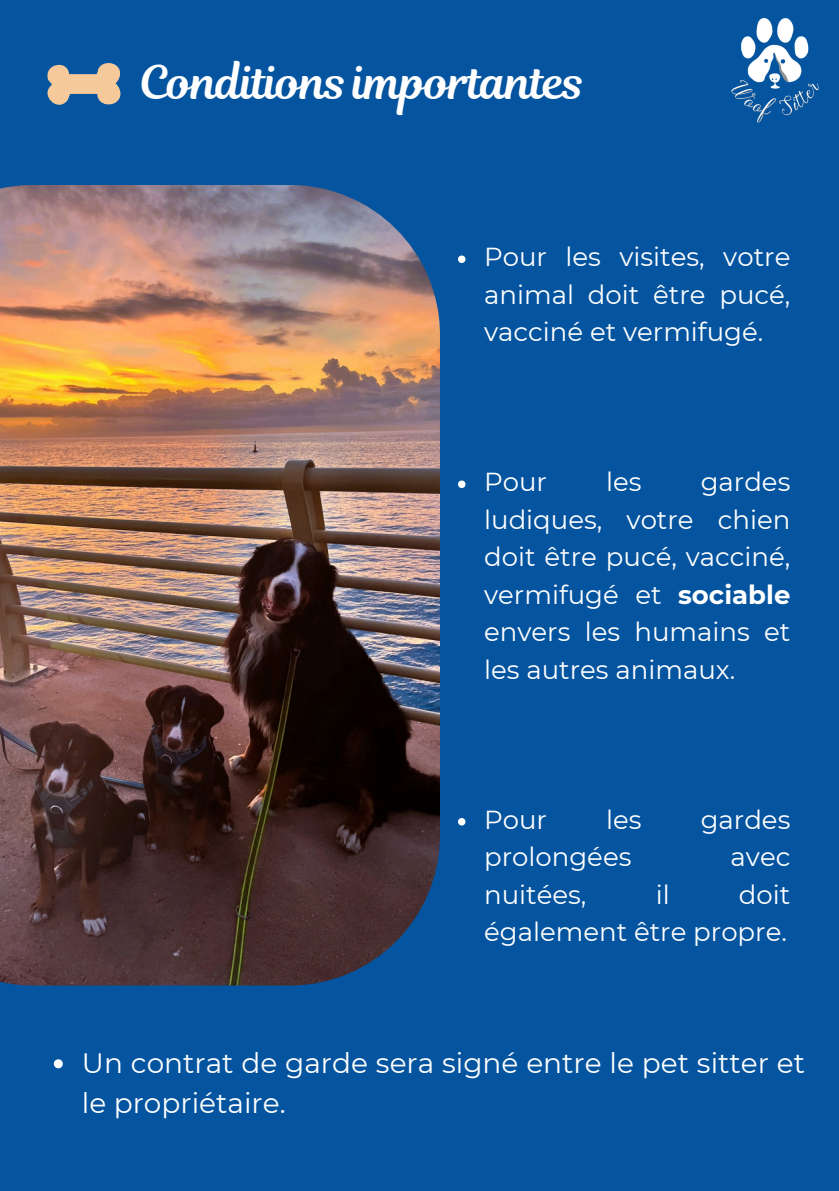
<style>
.page{position:relative;width:839px;height:1191px;background:#fff}
.page>*{position:absolute;margin:0;border:0;box-sizing:border-box;transform-origin:0 0}
.t1{font:46px "RTL Romman Regular";letter-spacing:-.02em;color:#fff}
.t2{font:28px/40.4px "Montserrat";color:#fff}
.t3{font:26px/37.6px "Montserrat";color:#fff;text-align:justify}
.s1{font-weight:700}
</style>
<div class="page">
<div style="left:0;top:0;width:838px;height:1191px;background:#0554a0"></div>
<svg style="left:47px;top:63px;width:74px;height:42px"></svg>
<img style="left:0;top:185px;width:439px;height:801px">
<svg style="left:458px;top:256px;width:7px;height:7px"></svg>
<svg style="left:458px;top:481px;width:7px;height:7px"></svg>
<svg style="left:458px;top:818px;width:7px;height:8px"></svg>
<img style="left:731px;top:18px;width:88px;height:105px">
<svg style="left:54px;top:1059px;width:9px;height:9px"></svg>
<p class="t1" style="left:139px;top:50px;width:447px">Conditions importantes</p>
<p class="t3" style="left:484px;top:238px;width:308px">Pour les visites, votre animal doit être pucé, vacciné et vermifugé.</p>
<p class="t3" style="left:484px;top:463px;width:308px;text-indent:216px">gardes ludiques, votre chien doit être pucé, vacciné, vermifugé et <span class="s1">sociable </span>envers les humains et les autres animaux.</p>
<p class="t3" style="left:484px;top:463px;width:64px">Pour</p>
<p class="t3" style="left:606px;top:463px;width:37px">les</p>
<p class="t3" style="left:484px;top:800px;width:64px">Pour</p>
<p class="t3" style="left:606px;top:800px;width:37px">les</p>
<p class="t3" style="left:700px;top:800px;width:91px">gardes</p>
<p class="t3" style="left:484px;top:838px;width:149px">prolongées</p>
<p class="t3" style="left:730px;top:838px;width:61px">avec</p>
<p class="t3" style="left:484px;top:875px;width:104px">nuitées,</p>
<p class="t3" style="left:655px;top:875px;width:15px">il</p>
<p class="t3" style="left:484px;top:875px;width:308px;text-align:right">doit<br>également être propre.</p>
<p class="t2" style="left:82px;top:1043px;width:724px">Un contrat de garde sera signé entre le pet sitter et le propriétaire.</p>
</div>
